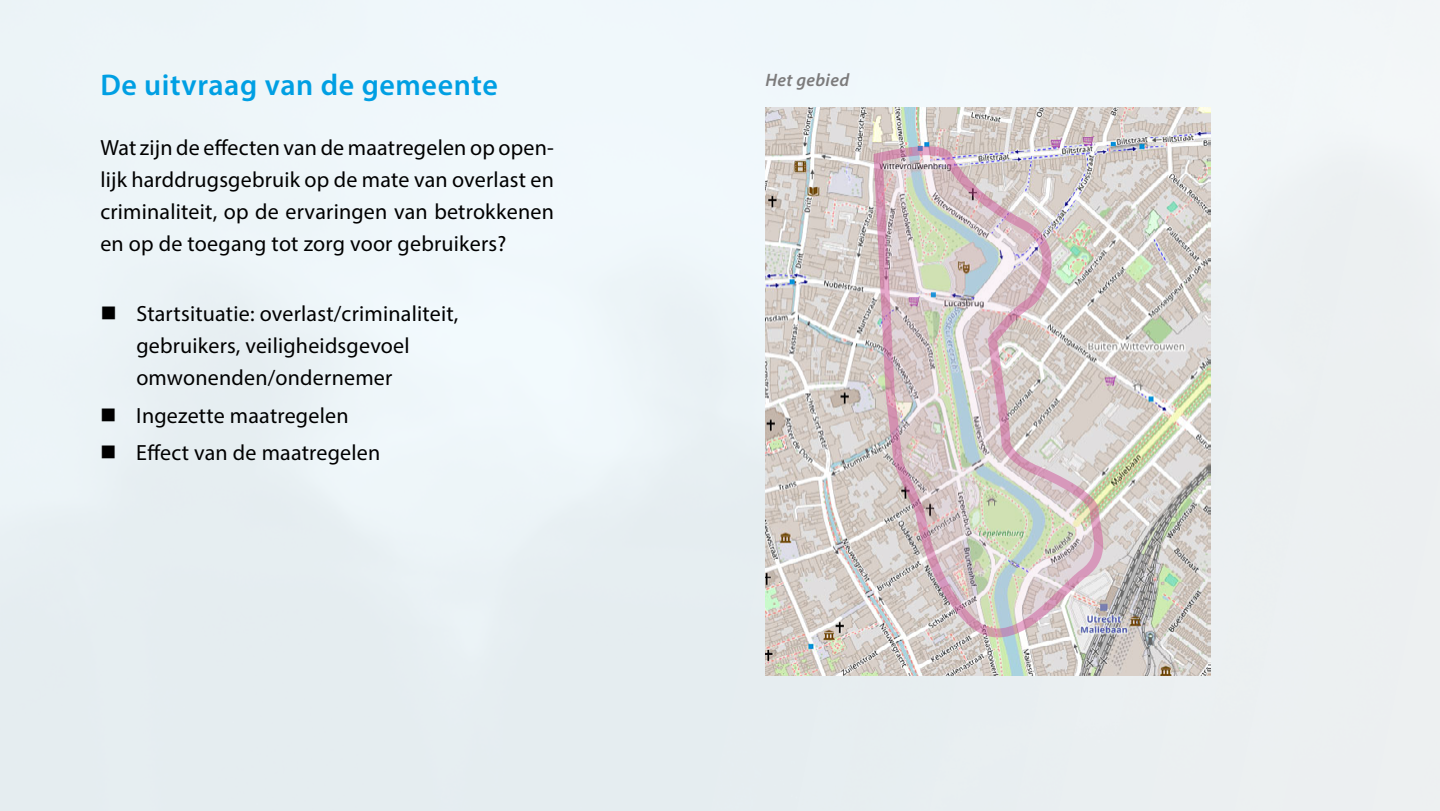
<style>
.page{position:relative;width:1440px;height:811px;background:#fff}
.page>*{position:absolute;margin:0;border:0;box-sizing:border-box;transform-origin:0 0}
.t1{font:600 30px "Myriad Pro";letter-spacing:.02em;color:#009fe3}
.t2{font:22px/32px "Myriad Pro";letter-spacing:.01em;color:#000}
.t3{font:italic 600 18px "Myriad Pro";letter-spacing:.02em;color:#7c7b7b}
</style>
<div class="page">
<div style="left:0;top:0;width:1440px;height:810px;background:#ecf1f4"></div>
<img style="left:765px;top:108px;width:446px;height:567px">
<img style="left:869px;top:130px;width:252px;height:509px">
<svg style="left:102px;top:306px;width:13px;height:13px"></svg>
<svg style="left:102px;top:408px;width:13px;height:13px"></svg>
<svg style="left:102px;top:445px;width:13px;height:13px"></svg>
<h1 class="t1" style="left:100px;top:65px;width:399px">De uitvraag van de gemeente</h1>
<p class="t2" style="left:100px;top:131px;width:455px;text-align:justify">Wat zijn de effecten van de maatregelen op open&shy;lijk harddrugsgebruik op de mate van overlast en criminaliteit, op de ervaringen van betrokkenen en op de toegang tot zorg voor gebruikers?</p>
<p class="t2" style="left:136px;top:297px;width:324px">Startsituatie: overlast/criminaliteit, gebruikers, veiligheidsgevoel omwonenden/ondernemer</p>
<p class="t2" style="left:136px;top:396px;width:246px;line-height:37.6px">Ingezette maatregelen<br>Effect van de maatregelen</p>
<p class="t3" style="left:765px;top:68px;width:85px">Het gebied</p>
</div>
